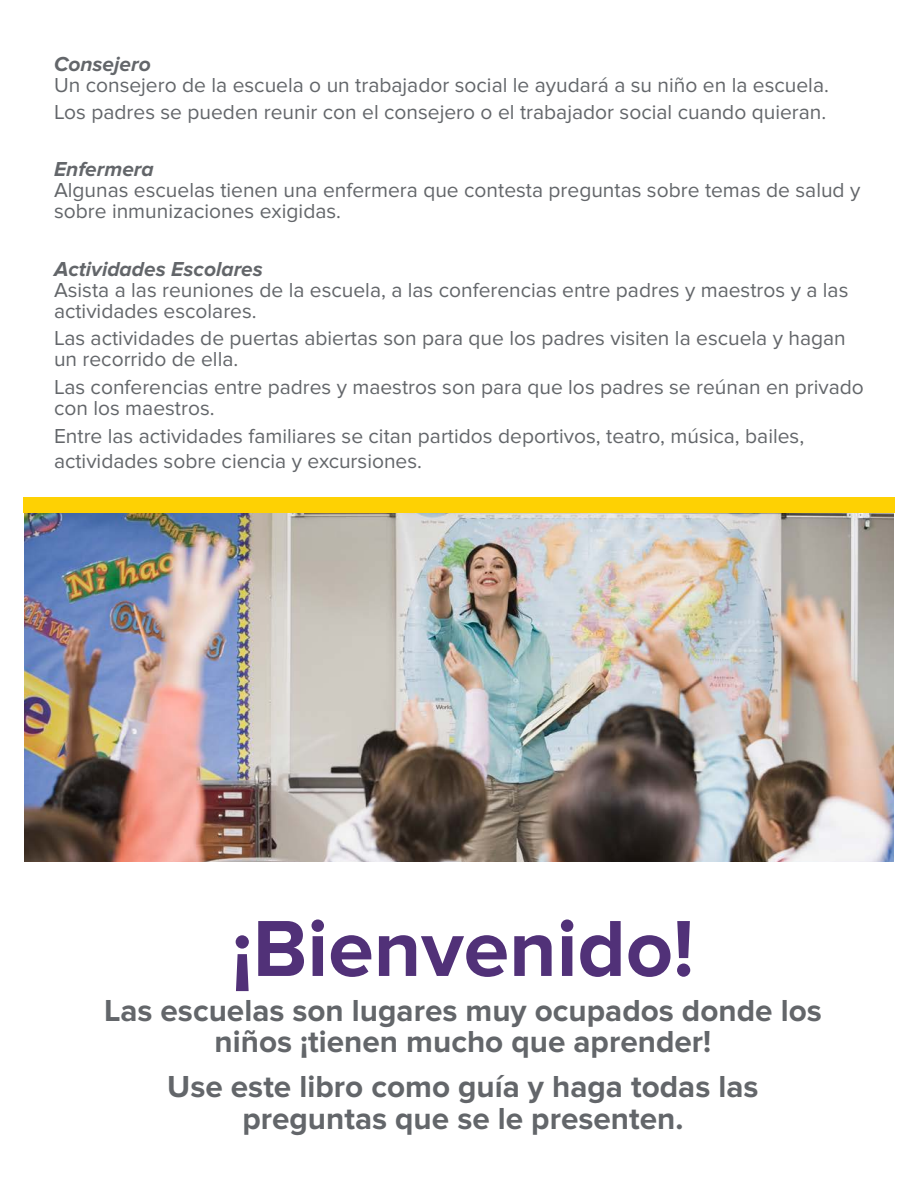
<style>
.page{position:relative;width:918px;height:1188px;background:#fff}
.page>*{position:absolute;margin:0;border:0;box-sizing:border-box;transform-origin:0 0}
.t1{font:700 82.35px "Proxima Nova";color:#513178}
.t2{font:700 31.5px/31.5px "Proxima Nova";color:#63666a;text-align:center}
.t3{font:21px/21px "Proxima Nova";color:#63666a}
.t4{font:italic 700 21px "Proxima Nova";color:#63666a}
</style>
<div class="page">
<img style="left:24px;top:513px;width:870px;height:349px">
<div style="left:23px;top:498px;width:872px;height:15px;background:#fed103"></div>
<p class="t4" style="left:54px;top:52px;width:98px">Consejero</p>
<p class="t3" style="left:54px;top:71px;width:776px;line-height:27.8px">Un consejero de la escuela o un trabajador social le ayudará a su niño en la escuela.<br>Los padres se pueden reunir con el consejero o el trabajador social cuando quieran.</p>
<p class="t4" style="left:54px;top:158px;width:101px">Enfermera</p>
<p class="t3" style="left:54px;top:180px;width:808px">Algunas escuelas tienen una enfermera que contesta preguntas sobre temas de salud y sobre inmunizaciones exigidas.</p>
<p class="t4" style="left:54px;top:257px;width:210px">Actividades Escolares</p>
<p class="t3" style="left:54px;top:279px;width:796px">Asista a las reuniones de la escuela, a las conferencias entre padres y maestros y a las actividades escolares.</p>
<p class="t3" style="left:54px;top:328px;width:793px">Las actividades de puertas abiertas son para que los padres visiten la escuela y hagan un recorrido de ella.</p>
<p class="t3" style="left:54px;top:377px;width:811px">Las conferencias entre padres y maestros son para que los padres se reúnan en privado con los maestros.</p>
<p class="t3" style="left:54px;top:424px;width:752px;line-height:25.2px">Entre las actividades familiares se citan partidos deportivos, teatro, música, bailes, actividades sobre ciencia y excursiones.</p>
<h1 class="t1" style="left:232px;top:901px;width:464px">¡Bienvenido!</h1>
<h2 class="t2" style="left:104px;top:995px;width:719px">Las escuelas son lugares muy ocupados donde los niños ¡tienen mucho que aprender!</h2>
<h2 class="t2" style="left:167px;top:1072px;width:593px">Use este libro como guía y haga todas las preguntas que se le presenten.</h2>
</div>
